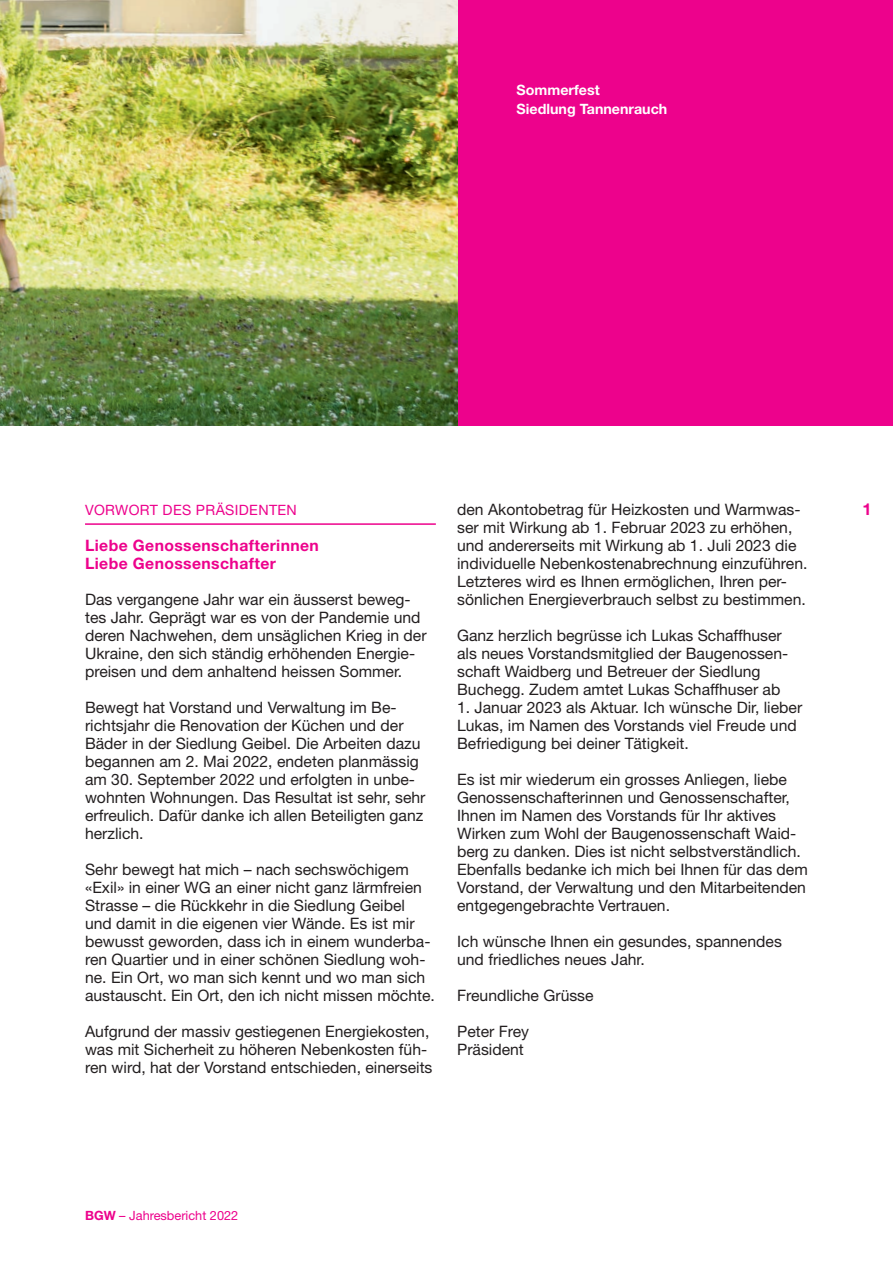
<style>
.page{position:relative;width:893px;height:1263px;background:#fff}
.page>*{position:absolute;margin:0;border:0;box-sizing:border-box;transform-origin:0 0}
.t1{font:700 16.5px "Helvetica Neue LT Std";color:#ed028c}
.t2{font:15.75px/18px "Helvetica Neue LT Std";color:#231f20}
.t3{font:700 15.75px/18px "Helvetica Neue LT Std";letter-spacing:.025em;color:#ed028c}
.t4{font:700 14.25px/18.3px "Helvetica Neue LT Std";color:#fff}
.t5{font:14.25px "Helvetica Neue LT Std";letter-spacing:.025em;color:#ed028c}
.t6{font:12.75px "Helvetica Neue LT Std";color:#ed028c}
.s1{font-weight:700}
</style>
<div class="page">
<div style="left:419px;top:0;width:474px;height:425px;background:#ed028c"></div>
<hr style="left:85px;top:523px;width:351px;height:2px;background:#ed028c">
<img style="left:0;top:0;width:457px;height:425px">
<p class="t4" style="left:517px;top:81px;width:152px">Sommerfest<br>Siedlung Tannenrauch</p>
<p class="t5" style="left:85px;top:501px;width:213px">VORWORT DES PRÄSIDENTEN</p>
<p class="t3" style="left:85px;top:536px;width:235px">Liebe Genossenschafterinnen<br>Liebe Genossenschafter</p>
<p class="t2" style="left:85px;top:590px;width:343px">Das vergangene Jahr war ein äusserst beweg&shy;tes Jahr. Geprägt war es von der Pandemie und deren Nachwehen, dem unsäglichen Krieg in der Ukraine, den sich ständig erhöhenden Energie&shy;preisen und dem anhaltend heissen Sommer.</p>
<p class="t2" style="left:85px;top:698px;width:342px">Bewegt hat Vorstand und Verwaltung im Be&shy;richtsjahr die Renovation der Küchen und der Bäder in der Siedlung Geibel. Die Arbeiten dazu begannen am 2. Mai 2022, endeten planmässig am 30. -September 2022 und erfolgten in unbe&shy;wohnten Wohnungen. Das Resultat ist sehr, sehr erfreulich. Dafür danke ich allen Beteiligten ganz herzlich.</p>
<p class="t2" style="left:85px;top:860px;width:351px">Sehr bewegt hat mich – nach sechswöchigem «Exil» in einer WG an einer nicht ganz lärmfreien Strasse – die Rückkehr in die Siedlung Geibel und damit in die eigenen vier Wände. Es ist mir bewusst geworden, dass ich in einem wunderba&shy;ren Quartier und in einer schönen Siedlung woh&shy;ne. Ein Ort, wo man sich kennt und wo man sich austauscht. Ein Ort, den ich nicht missen möchte.</p>
<p class="t2" style="left:85px;top:1022px;width:349px">Aufgrund der massiv gestiegenen Energiekosten, was mit Sicherheit zu höheren Nebenkosten füh&shy;ren wird, hat der Vorstand entschieden, einerseits</p>
<p class="t2" style="left:457px;top:500px;width:352px">den Akontobetrag für Heizkosten und Warmwas&shy;ser mit Wirkung ab 1. Februar 2023 zu erhöhen, und andererseits mit Wirkung ab 1. Juli 2023 die individuelle Nebenkostenabrechnung einzuführen.<br>Letzteres wird es Ihnen ermöglichen, Ihren per&shy;sönlichen Energieverbrauch selbst zu bestimmen.</p>
<p class="t2" style="left:457px;top:626px;width:331px">Ganz herzlich begrüsse ich Lukas Schaffhuser als neues Vorstandsmitglied der Baugenossen&shy;schaft Waidberg und Betreuer der Siedlung Buchegg. Zudem amtet Lukas Schaffhuser ab</p>
<p class="t2" style="left:457px;top:698px;width:347px">1. -Januar 2023 als Aktuar. Ich wünsche Dir, lieber<br>Lukas, im Namen des Vorstands viel Freude und<br>Befriedigung bei deiner Tätigkeit.</p>
<p class="t2" style="left:457px;top:770px;width:352px">Es ist mir wiederum ein grosses Anliegen, liebe Genossenschafterinnen und Genossenschafter, Ihnen im Namen des Vorstands für Ihr aktives Wirken zum Wohl der Baugenossenschaft Waid&shy;berg zu danken. Dies ist nicht selbstverständlich.<br>Ebenfalls bedanke ich mich bei Ihnen für das dem Vorstand, der Verwaltung und den Mitarbeitenden entgegengebrachte Vertrauen.</p>
<p class="t2" style="left:457px;top:932px;width:326px">Ich wünsche Ihnen ein gesundes, spannendes und friedliches neues Jahr.</p>
<p class="t2" style="left:457px;top:986px;width:138px">Freundliche Grüsse</p>
<p class="t2" style="left:457px;top:1022px;width:74px">Peter Frey<br>Präsident</p>
<p class="t6" style="left:85px;top:1208px;width:155px"><span class="s1">BGW</span> – Jahresbericht 2022</p>
<p class="t1" style="left:862px;top:499px;width:11px">1</p>
</div>
